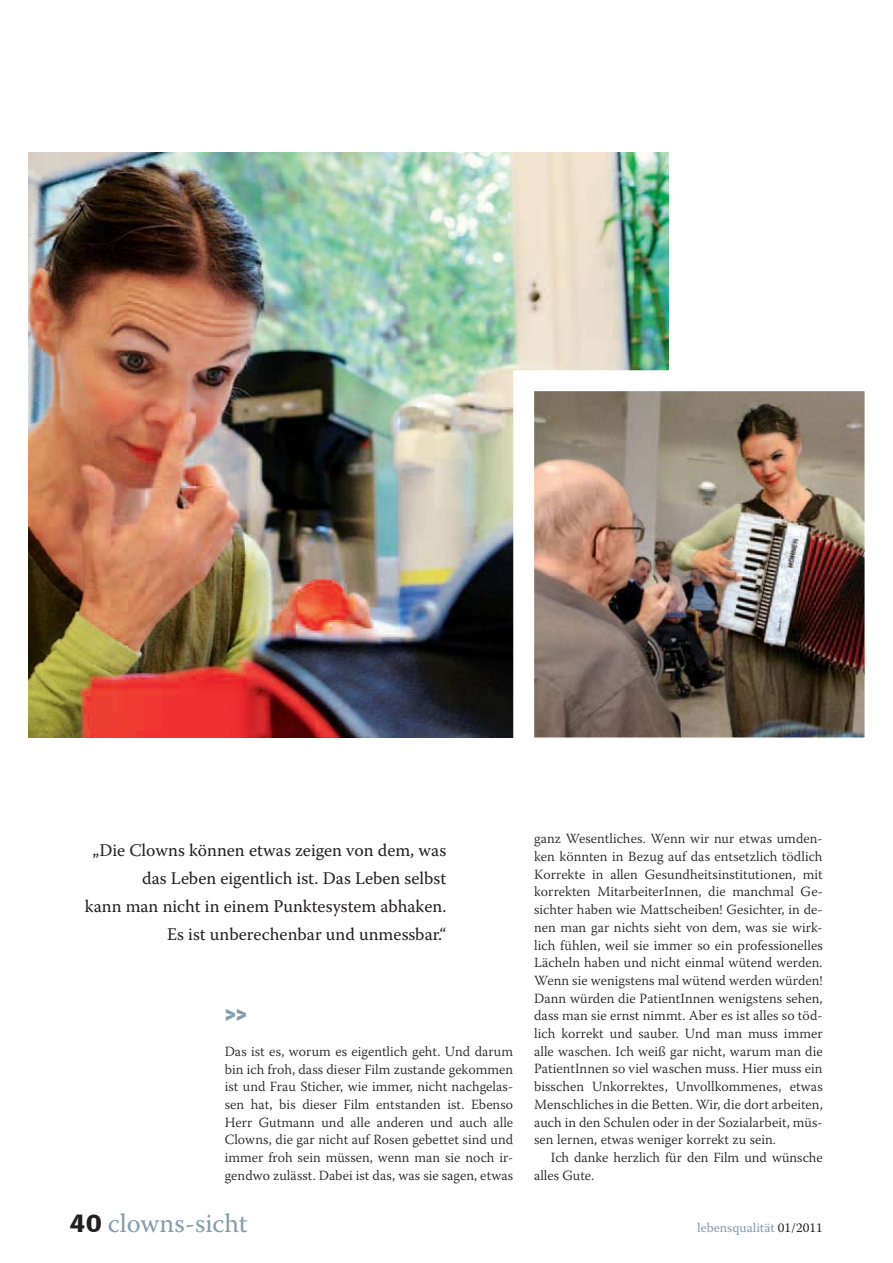
<style>
.page{position:relative;width:893px;height:1263px;background:#fff}
.page>*{position:absolute;margin:0;border:0;box-sizing:border-box;transform-origin:0 0}
.t1{font:26.55px "Warnock Pro";color:#849daa}
.t2{font:700 26.55px "Amplitude";color:#849daa}
.t3{font:17.7px/28px "Warnock Pro";color:#231f20;text-align:right}
.t4{font:300 13.95px/17.7px "Warnock Pro";letter-spacing:.005em;color:#231f20;text-align:justify}
.t5{font:13.35px "Warnock Pro";color:#849daa}
.s1{font-family:"Amplitude";font-weight:700;color:#231f20}
.s2{color:#231f20}
</style>
<div class="page">
<img style="left:28px;top:152px;width:640px;height:586px">
<img style="left:503px;top:360px;width:361px;height:378px">
<p class="t3" style="left:85px;top:838px;width:363px">„Die Clowns können etwas zeigen von dem, was das Leben eigentlich ist. Das Leben selbst<br>kann man nicht in einem Punktesystem abhaken.<br>Es ist unberechenbar und unmessbar.“</p>
<h1 class="t2" style="left:225px;top:1000px;width:24px">&gt;&gt;</h1>
<p class="t4" style="left:225px;top:1044px;width:290px">Das ist es, worum es eigentlich geht. Und darum bin ich froh, dass dieser Film zustande gekommen ist und Frau Sticher, wie immer, nicht nachgelas&shy;sen hat, bis dieser Film entstanden ist. Ebenso Herr Gutmann und alle anderen und auch alle Clowns, die gar nicht auf Rosen gebettet sind und immer froh sein müssen, wenn man sie noch ir&shy;gendwo zulässt. Dabei ist das, was sie sagen, etwas</p>
<p class="t4" style="left:534px;top:831px;width:290px">ganz Wesentliches. Wenn wir nur etwas umden&shy;ken könnten in Bezug auf das entsetzlich tödlich Korrekte in allen Gesundheitsinstitutionen, mit korrekten MitarbeiterInnen, die manchmal Ge&shy;sichter haben wie Mattscheiben! Gesichter, in de&shy;nen man gar nichts sieht von dem, was sie wirk&shy;lich fühlen, weil sie immer so ein professionelles Lächeln haben und nicht einmal wütend werden.<br>Wenn sie wenigstens mal wütend werden würden!<br>Dann würden die PatientInnen wenigstens sehen, dass man sie ernst nimmt. Aber es ist alles so töd&shy;lich korrekt und sauber. Und man muss immer alle waschen. Ich weiß gar nicht, warum man die PatientInnen so viel waschen muss. Hier muss ein bisschen Unkorrektes, Unvollkommenes, etwas Menschliches in die Betten. Wir, die dort arbeiten, auch in den Schulen oder in der Sozialarbeit, müs&shy;sen lernen, etwas weniger korrekt zu sein.</p>
<p class="t4" style="left:534px;top:1150px;width:290px;text-indent:17px">Ich danke herzlich für den Film und wünsche alles Gute.</p>
<h1 class="t1" style="left:70px;top:1213px;width:179px"><span class="s1">40</span> clowns-sicht</h1>
<p class="t5" style="left:697px;top:1223px;width:127px">lebensqualität <span class="s2">01/2011</span></p>
</div>
